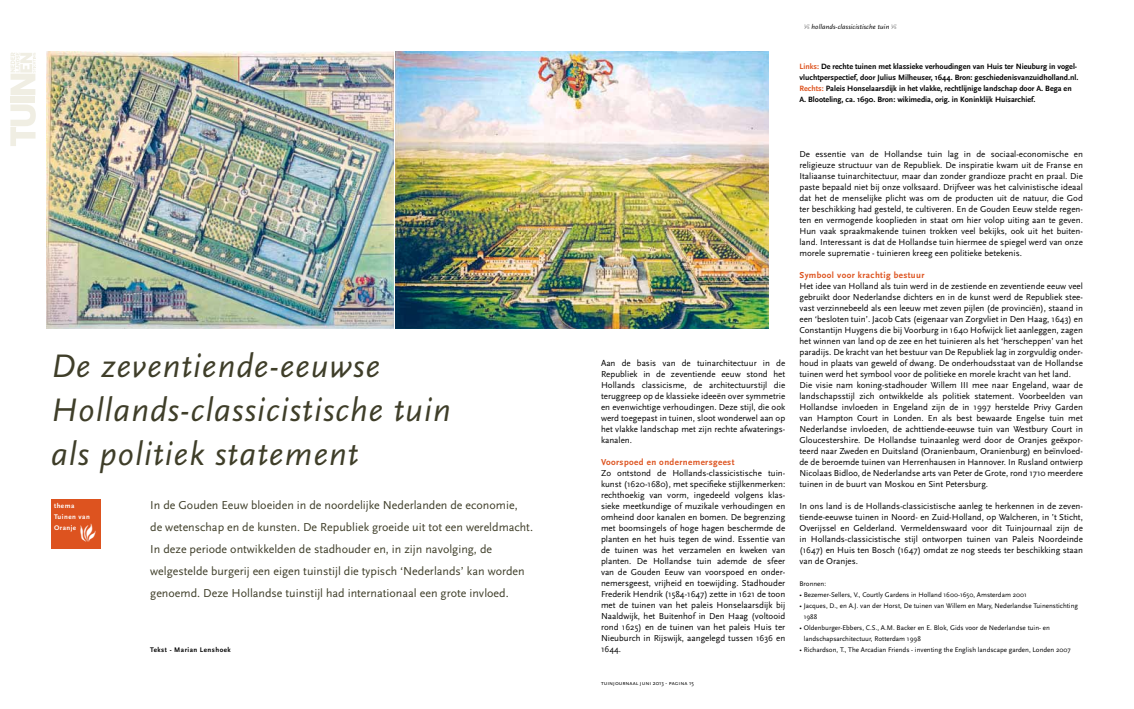
<style>
.page{position:relative;width:1134px;height:709px;background:#fff}
.page>*{position:absolute;margin:0;border:0;box-sizing:border-box;transform-origin:0 0}
.t1{font:italic 34px/44px "Scala Sans";letter-spacing:.03em;color:#3f3e29}
.t2{font:26.4px "Woodtype Ornaments Std";color:#fff}
.t3{font:12px/22px "Scala Sans";color:#3f3e29}
.t4{font:9px/11px "Scala Sans";color:#000;text-align:justify}
.t5{font:700 9px "Scala Sans";letter-spacing:.045em;color:#dd531f}
.t6{font:700 8px/11px "Scala Sans";color:#000}
.t7{font:7px/11px "Scala Sans";color:#000}
.t8{font:italic 7px "Scala Sans";letter-spacing:.02em;color:#000}
.t9{font:700 7px "Scala Sans";letter-spacing:.065em;color:#000}
.t10{font:700 7px/11px "Scala Sans";letter-spacing:.065em;color:#fff}
.t11{font:6px "Scala Sans Caps";color:#000}
.s1{font-family:"Type Embellishments One Let Plain";font-style:normal}
.s2{color:#dd531f}
.s3{font-family:"Scala Sans"}
</style>
<div class="page">
<img style="left:46px;top:51px;width:347px;height:278px">
<img style="left:396px;top:51px;width:372px;height:278px">
<div style="left:51px;top:499px;width:50px;height:50px;background:#dd531f"></div>
<div style="left:11px;top:97px;width:24px;height:6px;background:#f0eee3"></div>
<svg style="left:11px;top:52px;width:25px;height:43px"></svg>
<svg style="left:10px;top:104px;width:26px;height:42px"></svg>
<h1 class="t1" style="left:51px;top:345px;width:401px">De zeventiende-eeuwse<br>Hollands-classicistische tuin als politiek statement</h1>
<p class="t10" style="left:54px;top:500px;width:37px">thema<br>Tuinen van<br>Oranje</p>
<h2 class="t2" style="left:81px;top:522px;width:17px">•</h2>
<p class="t3" style="left:150px;top:494px;width:384px">In de Gouden Eeuw bloeiden in de noordelijke Nederlanden de economie,<br>de wetenschap en de kunsten. De Republiek groeide uit tot een wereldmacht.<br>In deze periode ontwikkelden de stadhouder en, in zijn navolging, de welgestelde burgerij een eigen tuinstijl die typisch ‘Nederlands’ kan worden genoemd. Deze Hollandse tuinstijl had internationaal een grote invloed.</p>
<p class="t9" style="left:150px;top:646px;width:82px">Tekst - Marian Lenshoek</p>
<p class="t8" style="left:804px;top:23px;width:94px"><span class="s1">-</span> hollands-classicistische tuin <span class="s1">-</span></p>
<p class="t6" style="left:799px;top:61px;width:280px"><span class="s2">Links:</span> De rechte tuinen met klassieke verhoudingen van Huis ter Nieuburg in vogel&shy;vluchtperspectief, door Julius Milheuser, 1644. Bron: geschiedenisvanzuidholland.nl.<br><span class="s2">Rechts:</span> Paleis Honselaarsdijk in het vlakke, rechtlijnige landschap door A. Bega en A. Blooteling, ca. 1690. Bron: wikimedia, orig. in Koninklijk Huisarchief.</p>
<p class="t4" style="left:601px;top:358px;width:186px">Aan de basis van de tuinarchitectuur in de Republiek in de zeventiende eeuw stond het Hollands classicisme, de architectuurstijl die teruggreep op de klassieke ideeën over symmetrie en evenwichtige verhoudingen. Deze stijl, die ook werd toegepast in tuinen, sloot wonderwel aan op het vlakke landschap met zijn rechte afwaterings&shy;kanalen.</p>
<p class="t5" style="left:601px;top:457px;width:135px">Voorspoed en ondernemersgeest</p>
<p class="t4" style="left:601px;top:468px;width:186px">Zo ontstond de Hollands-classicistische tuin&shy;kunst (1620-1680), met specifieke stijlkenmerken: rechthoekig van vorm, ingedeeld volgens klas&shy;sieke meetkundige of muzikale verhoudingen en omheind door kanalen en bomen. De begrenzing met boomsingels of hoge hagen beschermde de planten en het huis tegen de wind. Essentie van de tuinen was het verzamelen en kweken van planten. De Hollandse tuin ademde de sfeer van de Gouden Eeuw van voorspoed en onder&shy;nemersgeest, vrijheid en toewijding. Stadhouder Frederik Hendrik (1584-1647) zette in 1621 de toon met de tuinen van het paleis Honselaarsdijk bij Naaldwijk, het Buitenhof in Den Haag (voltooid rond 1625) en de tuinen van het paleis Huis ter Nieuburch in Rijswijk, aangelegd tussen 1636 en 1644.</p>
<p class="t11" style="left:601px;top:680px;width:94px">tuinjournaal juni <span class="s3">2013</span> - pagina <span class="s3">15</span></p>
<p class="t4" style="left:799px;top:149px;width:285px">De essentie van de Hollandse tuin lag in de sociaal-economische en religieuze structuur van de Republiek. De inspiratie kwam uit de Franse en Italiaanse tuinarchitectuur, maar dan zonder grandioze pracht en praal. Die paste bepaald niet bij onze volksaard. Drijfveer was het calvinistische ideaal dat het de menselijke plicht was om de producten uit de natuur, die God ter beschikking had gesteld, te cultiveren. En de Gouden Eeuw stelde regen&shy;ten en vermogende kooplieden in staat om hier volop uiting aan te geven.<br>Hun vaak spraakmakende tuinen trokken veel bekijks, ook uit het buiten&shy;land. Interessant is dat de Hollandse tuin hiermee de spiegel werd van onze morele suprematie - tuinieren kreeg een politieke betekenis.</p>
<p class="t5" style="left:799px;top:270px;width:127px">Symbool voor krachtig bestuur</p>
<p class="t4" style="left:799px;top:281px;width:285px;text-align:left">Het idee van Holland als tuin werd in de zestiende en zeventiende eeuw veel gebruikt door Nederlandse dichters en in de kunst werd de Republiek stee&shy;vast verzinnebeeld als een leeuw met zeven pijlen (de provinciën), staand in een ‘besloten tuin’. Jacob Cats (eigenaar van Zorgvliet in Den Haag, 1643) en Constantijn Huygens die bij Voorburg in 1640 Hofwijck liet aanleggen, zagen het winnen van land op de zee en het tuinieren als het ‘herscheppen’ van het paradijs. De kracht van het bestuur van De Republiek lag in zorgvuldig onder&shy;houd in plaats van geweld of dwang. De onderhoudsstaat van de Hollandse tuinen werd het symbool voor de politieke en morele kracht van het land.<br>Die visie nam koning-stadhouder Willem III mee naar Engeland, waar de landschapsstijl zich ontwikkelde als politiek statement. Voorbeelden van Hollandse invloeden in Engeland zijn de in 1997 herstelde Privy Garden van Hampton Court in Londen. En als best bewaarde Engelse tuin met Nederlandse invloeden, de achttiende-eeuwse tuin van Westbury Court in Gloucestershire. De Hollandse tuinaanleg werd door de Oranjes geëxpor&shy;teerd naar Zweden en Duitsland (Oranienbaum, Oranienburg) en beïnvloed&shy;de de beroemde tuinen van Herrenhausen in Hannover. In Rusland ontwierp Nicolaas Bidloo, de Nederlandse arts van Peter de Grote, rond 1710 meerdere tuinen in de buurt van Moskou en Sint Petersburg.</p>
<p class="t4" style="left:799px;top:501px;width:285px">In ons land is de Hollands-classicistische aanleg te herkennen in de zeven&shy;tiende-eeuwse tuinen in Noord- en Zuid-Holland, op Walcheren, in ’t Sticht, Overijssel en Gelderland. Vermeldenswaard voor dit Tuinjournaal zijn de in Hollands-classicistische stijl ontworpen tuinen van Paleis Noordeinde (1647) en Huis ten Bosch (1647) omdat ze nog steeds ter beschikking staan van de Oranjes.</p>
<p class="t7" style="left:799px;top:578px;width:28px">Bronnen:</p>
<p class="t7" style="left:799px;top:589px;width:229px">• Bezemer-Sellers, V., Courtly Gardens in Holland 1600-1650, Amsterdam 2001</p>
<p class="t7" style="left:804px;top:600px;width:276px;text-indent:-4px">• Jacques, D., en A.J. van der Horst, De tuinen van Willem en Mary, Nederlandse Tuinenstichting<br>1988</p>
<p class="t7" style="left:804px;top:622px;width:248px;text-indent:-4px">• Oldenburger-Ebbers, C.S., A.M. Backer en E. Blok, Gids voor de Nederlandse tuin- en landschapsarchitectuur, Rotterdam 1998</p>
<p class="t7" style="left:799px;top:644px;width:273px">• Richardson, T., The Arcadian Friends - inventing the English landscape garden, Londen 2007</p>
</div>
